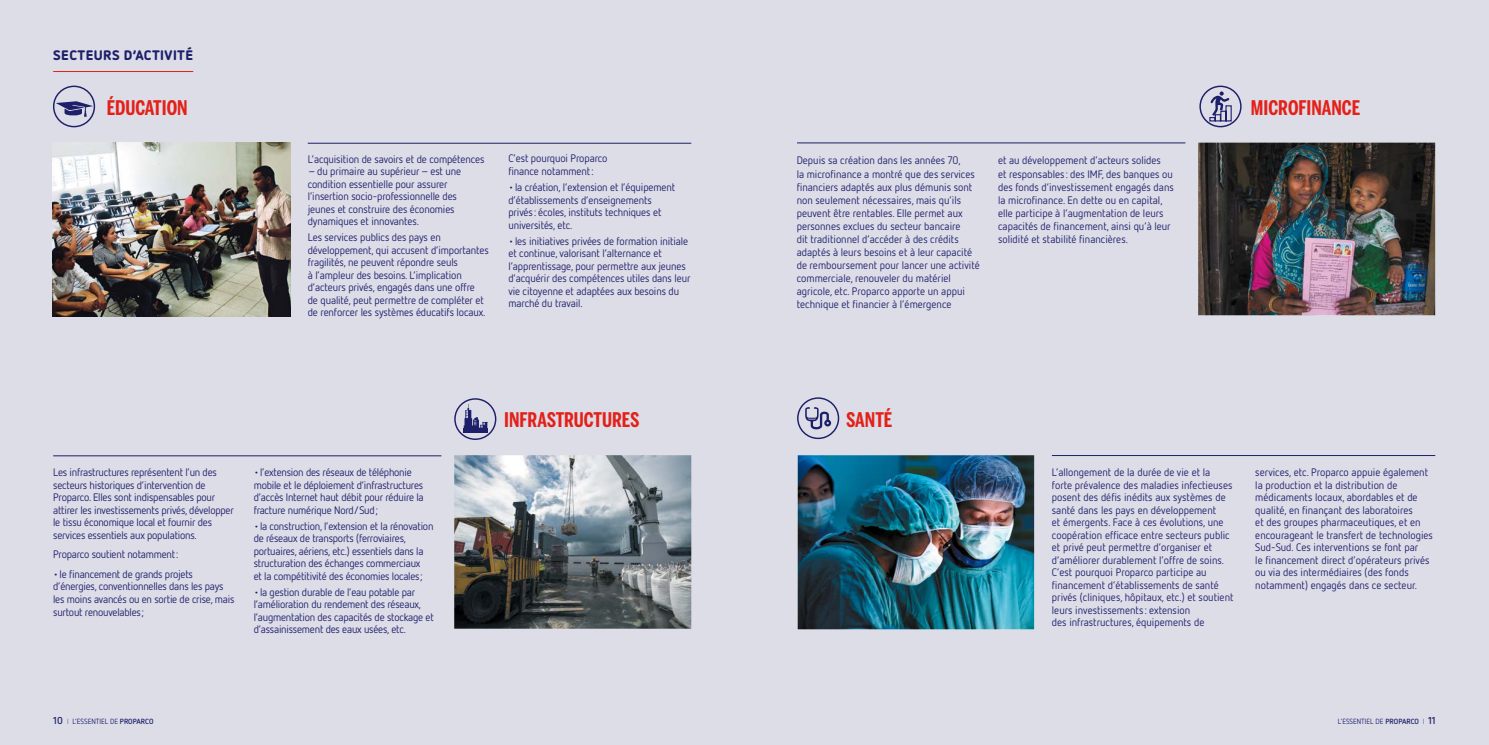
<style>
.page{position:relative;width:1489px;height:745px;background:#fff}
.page>*{position:absolute;margin:0;border:0;box-sizing:border-box;transform-origin:0 0}
.t1{font:700 20px "Benton Sans Comp";color:#e32119}
.t2{font:900 13.75px "Netto OT";letter-spacing:.03em;color:#1d1f69}
.t3{font:10.88px/12.5px "Netto OT";letter-spacing:-.01em;color:#1d1f69}
.t4{font:7.5px "Netto OT";color:#1d1f69}
.s1{font-weight:700;font-size:10px}
.s2{font-weight:300}
.s3{font-weight:700}
</style>
<div class="page">
<div style="left:0;top:0;width:1488px;height:744px;background:#dddde8"></div>
<div style="left:1199px;top:86px;width:42px;height:41px;border:1px solid #1d1f69;border-radius:50%"></div>
<div style="left:454px;top:398px;width:42px;height:41px;border:1px solid #1d1f69;border-radius:50%"></div>
<div style="left:797px;top:397px;width:42px;height:42px;border:1px solid #1d1f69;border-radius:50%"></div>
<img style="left:1198px;top:142px;width:236px;height:173px">
<img style="left:454px;top:455px;width:237px;height:173px">
<img style="left:797px;top:455px;width:237px;height:174px">
<svg style="left:56px;top:101px;width:37px;height:16px"></svg>
<img style="left:53px;top:143px;width:237px;height:173px">
<div style="left:53px;top:86px;width:42px;height:41px;border:1px solid #1d1f69;border-radius:50%"></div>
<svg style="left:1208px;top:91px;width:24px;height:31px"></svg>
<svg style="left:805px;top:407px;width:26px;height:22px"></svg>
<svg style="left:463px;top:403px;width:24px;height:24px"></svg>
<div style="left:463px;top:427px;width:25px;height:5px;background:#1d1f69"></div>
<hr style="left:308px;top:143px;width:383px;height:1px;background:#1d1f69">
<hr style="left:53px;top:71px;width:140px;height:1px;background:#e32119">
<hr style="left:53px;top:455px;width:388px;height:1px;background:#1d1f69">
<hr style="left:1051px;top:455px;width:383px;height:1px;background:#1d1f69">
<hr style="left:797px;top:142px;width:388px;height:1px;background:#1d1f69">
<p class="t2" style="left:53px;top:46px;width:141px">SECTEURS D’ACTIVITÉ</p>
<h1 class="t1" style="left:107px;top:96px;width:82px">ÉDUCATION</h1>
<h1 class="t1" style="left:1250px;top:96px;width:111px">MICROFINANCE</h1>
<p class="t3" style="left:308px;top:152px;width:178px">L’acquisition de savoirs et de compétences</p>
<p class="t3" style="left:308px;top:165px;width:155px">– du primaire au supérieur – est une condition essentielle pour assurer l’insertion socio-professionnelle des jeunes et construire des économies dynamiques et innovantes.</p>
<p class="t3" style="left:308px;top:231px;width:183px">Les services publics des pays en développement, qui accusent d’importantes fragilités, ne peuvent répondre seuls<br>à l’ampleur des besoins. L’implication d’acteurs privés, engagés dans une offre<br>de qualité, peut permettre de compléter et de renforcer les systèmes éducatifs locaux.</p>
<p class="t3" style="left:508px;top:152px;width:101px">C’est pourquoi Proparco finance notamment:</p>
<p class="t3" style="left:508px;top:181px;width:168px">•la création, l’extension et l’équipement d’établissements d’enseignements privés : écoles, instituts techniques et universités, etc.</p>
<p class="t3" style="left:508px;top:234px;width:183px">•les initiatives privées de formation initiale et continue, valorisant l’alternance et l’apprentissage, pour permettre aux jeunes d’acquérir des compétences utiles dans leur vie citoyenne et adaptées aux besoins du marché du travail.</p>
<p class="t3" style="left:53px;top:465px;width:182px">Les infrastructures représentent l’un des secteurs historiques d’intervention de Proparco. Elles sont indispensables pour attirer les investissements privés, développer le tissu économique local et fournir des services essentiels aux populations.</p>
<p class="t3" style="left:53px;top:547px;width:127px">Proparco soutient notamment:</p>
<p class="t3" style="left:53px;top:567px;width:183px">•le financement de grands projets d’énergies, conventionnelles dans les pays les moins avancés ou en sortie de crise, mais surtout renouvelables;</p>
<p class="t3" style="left:254px;top:465px;width:171px">•l’extension des réseaux de téléphonie mobile et le déploiement d’infrastructures d’accès Internet haut débit pour réduire la fracture numérique Nord/Sud;</p>
<p class="t3" style="left:254px;top:519px;width:181px">•la construction, l’extension et la rénovation de réseaux de transports (ferroviaires, portuaires, aériens, etc.) essentiels dans la structuration des échanges commerciaux<br>et la compétitivité des économies locales;</p>
<p class="t3" style="left:254px;top:585px;width:182px">•la gestion durable de l’eau potable par l’amélioration du rendement des réseaux, l’augmentation des capacités de stockage et d’assainissement des eaux usées, etc.</p>
<h1 class="t1" style="left:504px;top:408px;width:137px">INFRASTRUCTURES</h1>
<p class="t3" style="left:796px;top:154px;width:185px;line-height:13px">Depuis sa création dans les années 70,<br>la microfinance a montré que des services financiers adaptés aux plus démunis sont non seulement nécessaires, mais qu’ils peuvent être rentables. Elle permet aux personnes exclues du secteur bancaire<br>dit traditionnel d’accéder à des crédits adaptés à leurs besoins et à leur capacité de remboursement pour lancer une activité commerciale, renouveler du matériel agricole, etc. Proparco apporte un appui technique et financier à l’émergence</p>
<p class="t3" style="left:998px;top:154px;width:177px;line-height:13px">et au développement d’acteurs solides<br>et responsables : des IMF, des banques ou des fonds d’investissement engagés dans la microfinance. En dette ou en capital, elle participe à l’augmentation de leurs capacités de financement, ainsi qu’à leur solidité et stabilité financières.</p>
<h1 class="t1" style="left:846px;top:407px;width:48px">SANTÉ</h1>
<p class="t3" style="left:1051px;top:465px;width:183px">L’allongement de la durée de vie et la<br>forte prévalence des maladies infectieuses posent des défis inédits aux systèmes de santé dans les pays en développement<br>et émergents. Face à ces évolutions, une coopération efficace entre secteurs public et privé peut permettre d’organiser et d’améliorer durablement l’offre de soins.<br>C’est pourquoi Proparco participe au financement d’établissements de santé privés (cliniques, hôpitaux, etc.) et soutient leurs investissements : extension<br>des infrastructures, équipements de</p>
<p class="t3" style="left:1255px;top:465px;width:179px">services, etc. Proparco appuie également la production et la distribution de médicaments locaux, abordables et de qualité, en finançant des laboratoires<br>et des groupes pharmaceutiques, et en encourageant le transfert de technologies Sud-Sud. Ces interventions se font par<br>le financement direct d’opérateurs privés ou via des intermédiaires (des fonds notamment) engagés dans ce secteur.</p>
<p class="t4" style="left:53px;top:716px;width:102px"><span class="s1">10</span> <span class="s2">I</span> L’ESSENTIEL DE <span class="s3">PROPARCO</span></p>
<p class="t4" style="left:1337px;top:716px;width:99px">L’ESSENTIEL DE <span class="s3">PROPARCO</span> <span class="s2">I</span> <span class="s1">11</span></p>
</div>
